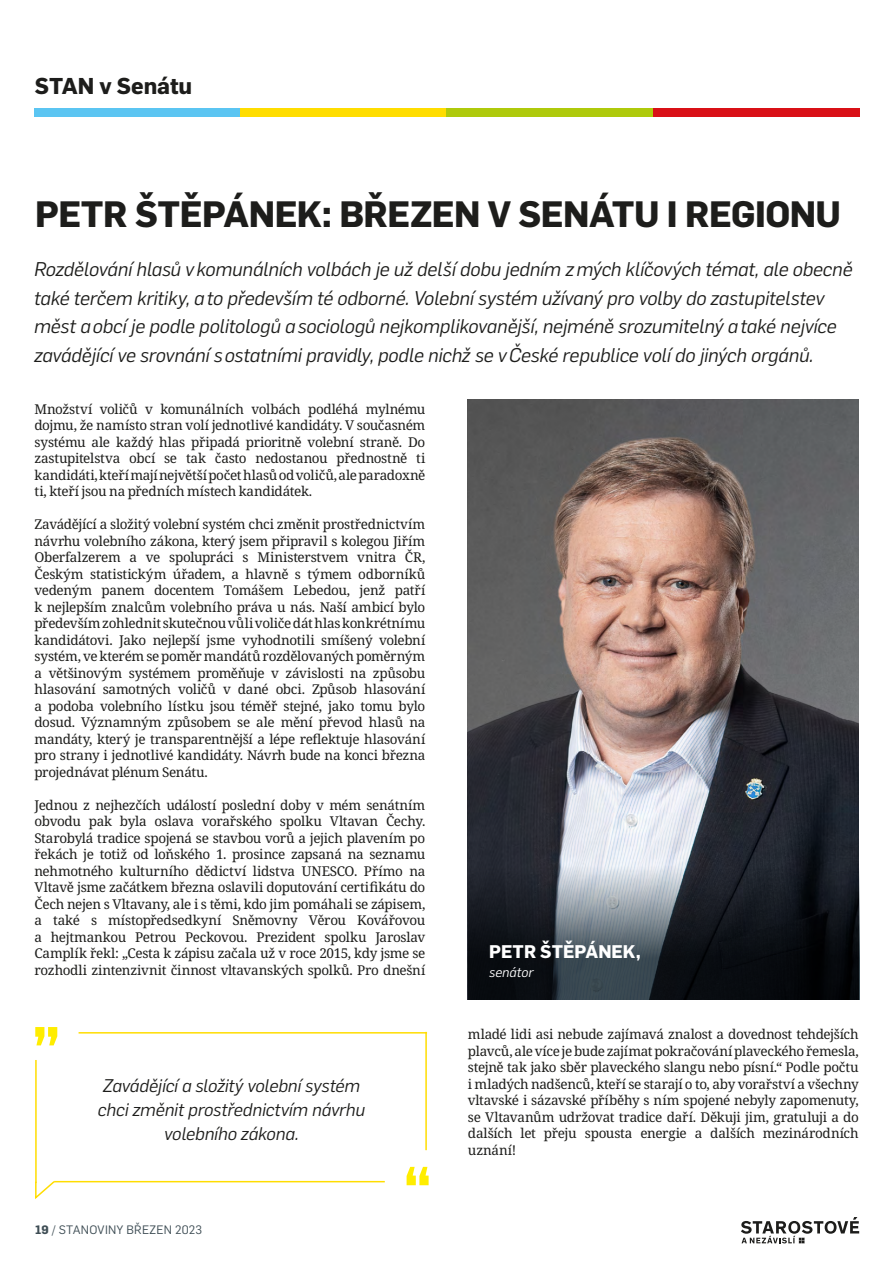
<style>
.page{position:relative;width:893px;height:1263px;background:#fff}
.page>*{position:absolute;margin:0;border:0;box-sizing:border-box;transform-origin:0 0}
.t1{font:700 36px "Flama";letter-spacing:-.015em;color:#1d1d1b}
.t2{font:700 22.5px "Flama";color:#1d1d1b}
.t3{font:italic 19.5px/28.5px "Flama";letter-spacing:-.01em;color:#1d1d1b}
.t4{font:italic 18px/24px "Flama";letter-spacing:-.01em;color:#1d1d1b;text-align:center}
.t5{font:700 18px "Flama";color:#fff}
.t6{font:13.5px/16.5px "Noto Serif";letter-spacing:-.02em;color:#1d1d1b;text-align:justify}
.t7{font:italic 13.5px "Flama";letter-spacing:.005em;color:#fff}
.t8{font:12px "Flama";letter-spacing:.02em;color:#3f4e55}
.s1{font-weight:700}
</style>
<div class="page">
<div style="left:34px;top:108px;width:206px;height:9px;background:#5bc5f2"></div>
<div style="left:240px;top:108px;width:207px;height:9px;background:#fd0"></div>
<div style="left:447px;top:108px;width:206px;height:9px;background:#afca0b"></div>
<div style="left:653px;top:108px;width:207px;height:9px;background:#d91016"></div>
<svg style="left:741px;top:1217px;width:118px;height:26px"></svg>
<img style="left:468px;top:399px;width:391px;height:442px">
<svg style="left:468px;top:841px;width:392px;height:159px;background:#363b42"></svg>
<hr style="left:79px;top:1032px;width:348px;height:1px;background:#fd0">
<svg style="left:35px;top:1027px;width:22px;height:18px"></svg>
<svg style="left:35px;top:1180px;width:21px;height:19px"></svg>
<hr style="left:54px;top:1181px;width:331px;height:1px;background:#fd0">
<svg style="left:407px;top:1167px;width:22px;height:18px"></svg>
<hr style="left:35px;top:1060px;width:2px;height:123px;background:#fd0">
<hr style="left:425px;top:1032px;width:2px;height:118px;background:#fd0">
<h2 class="t2" style="left:35px;top:69px;width:159px">STAN v Senátu</h2>
<h1 class="t1" style="left:35px;top:188px;width:807px">PETR ŠTĚPÁNEK: BŘEZEN V SENÁTU I REGIONU</h1>
<p class="t3" style="left:34px;top:254px;width:820px">Rozdělování hlasů v komunálních volbách je už delší dobu jedním z mých klíčových témat, ale obecně také terčem kritiky, a to především té odborné. Volební systém užívaný pro volby do zastupitelstev měst a obcí je podle politologů a sociologů nejkomplikovanější, nejméně srozumitelný a také nejvíce zavádějící ve srovnání s ostatními pravidly, podle nichž se v České republice volí do jiných orgánů.</p>
<p class="t6" style="left:35px;top:401px;width:392px">Množství voličů v komunálních volbách podléhá mylnému dojmu, že namísto stran volí jednotlivé kandidáty. V současném systému ale každý hlas připadá prioritně volební straně. Do zastupitelstva obcí se tak často nedostanou přednostně ti kandidáti, kteří mají největší počet hlasů od voličů, ale paradoxně ti, kteří jsou na předních místech kandidátek.</p>
<p class="t6" style="left:35px;top:516px;width:392px">Zavádějící a složitý volební systém chci změnit prostřednictvím návrhu volebního zákona, který jsem připravil s kolegou Jiřím Oberfalzerem a ve spolupráci s Ministerstvem vnitra ČR, Českým statistickým úřadem, a hlavně s týmem odborníků vedeným panem docentem Tomášem Lebedou, jenž patří k nejlepším znalcům volebního práva u nás. Naší ambicí bylo především zohlednit skutečnou vůli voliče dát hlas konkrétnímu kandidátovi. Jako nejlepší jsme vyhodnotili smíšený volební systém, ve kterém se poměr mandátů rozdělovaných poměrným a většinovým systémem proměňuje v závislosti na způsobu hlasování samotných voličů v dané obci. Způsob hlasování a podoba volebního lístku jsou téměř stejné, jako tomu bylo dosud. Významným způsobem se ale mění převod hlasů na mandáty, který je transparentnější a lépe reflektuje hlasování pro strany i jednotlivé kandidáty. Návrh bude na konci března projednávat plénum Senátu.</p>
<p class="t6" style="left:35px;top:797px;width:392px">Jednou z nejhezčích událostí poslední doby v mém senátním obvodu pak byla oslava vorařského spolku Vltavan Čechy.<br>Starobylá tradice spojená se stavbou vorů a jejich plavením po řekách je totiž od loňského 1. prosince zapsaná na seznamu nehmotného kulturního dědictví lidstva UNESCO. Přímo na Vltavě jsme začátkem března oslavili doputování certifikátu do Čech nejen s Vltavany, ale i s těmi, kdo jim pomáhali se zápisem, a také s místopředsedkyní Sněmovny Věrou Kovářovou a hejtmankou Petrou Peckovou. Prezident spolku Jaroslav Camplík řekl: „Cesta k zápisu začala už v roce 2015, kdy jsme se rozhodli zintenzivnit činnost vltavanských spolků. Pro dnešní</p>
<h3 class="t4" style="left:98px;top:1073px;width:269px">Zavádějící a složitý volební systém chci změnit prostřednictvím návrhu volebního zákona.</h3>
<p class="t8" style="left:35px;top:1221px;width:169px"><span class="s1">19</span> / STANOVINY BŘEZEN 2023</p>
<h3 class="t5" style="left:489px;top:938px;width:153px">PETR ŠTĚPÁNEK,</h3>
<p class="t7" style="left:489px;top:963px;width:46px">senátor</p>
<p class="t6" style="left:468px;top:1026px;width:392px">mladé lidi asi nebude zajímavá znalost a dovednost tehdejších plavců, ale více je bude zajímat pokračování plaveckého řemesla, stejně tak jako sběr plaveckého slangu nebo písní.“ Podle počtu i mladých nadšenců, kteří se starají o to, aby vorařství a všechny vltavské i sázavské příběhy s ním spojené nebyly zapomenuty, se Vltavanům udržovat tradice daří. Děkuji jim, gratuluji a do dalších let přeju spousta energie a dalších mezinárodních uznání!</p>
</div>
